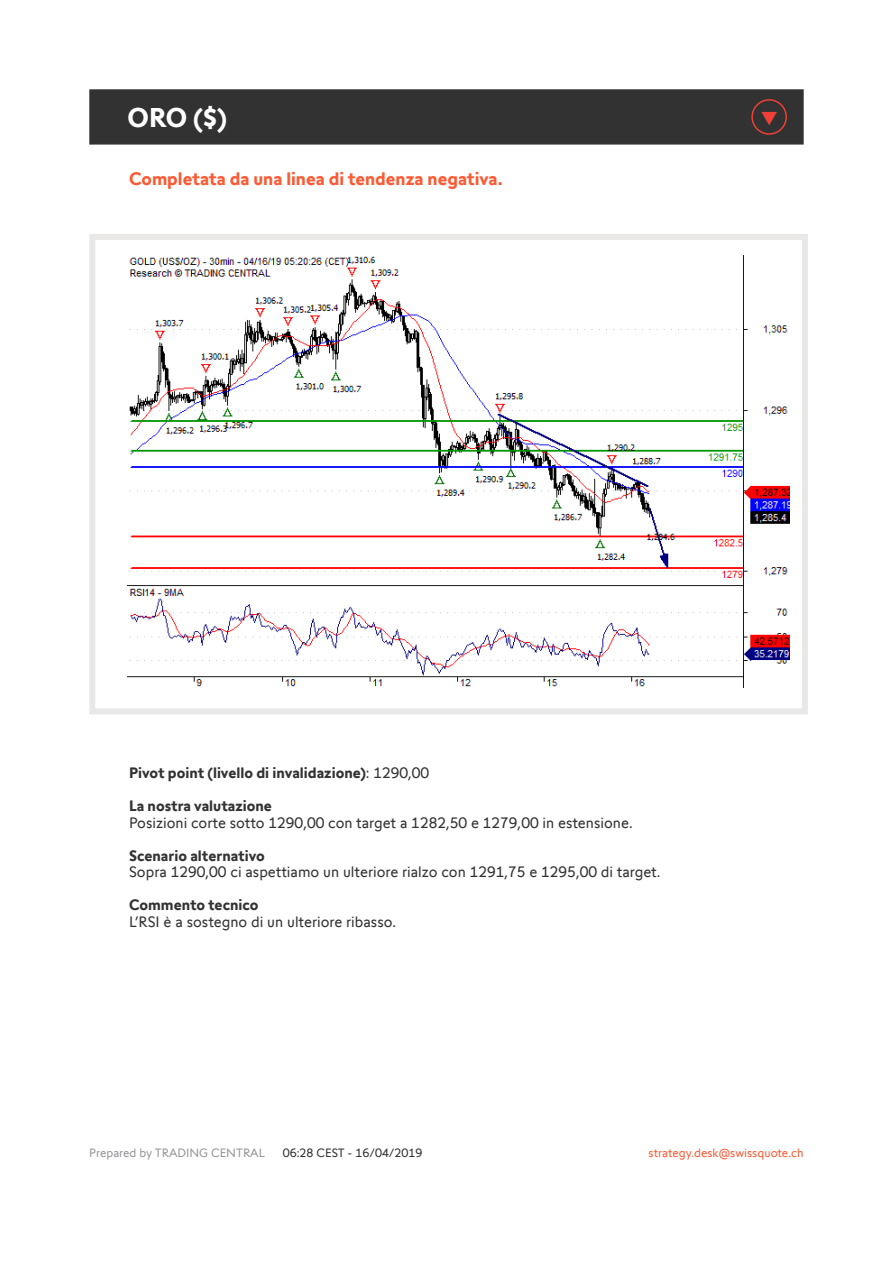
<style>
.page{position:relative;width:893px;height:1263px;background:#fff}
.page>*{position:absolute;margin:0;border:0;box-sizing:border-box;transform-origin:0 0}
.t1{font:700 27px "Swissquote CT";color:#fff}
.t2{font:700 18px "Swissquote CT";color:#fa5b35}
.t3{font:15px "Swissquote CT";color:#323232}
.t4{font:700 15px "Swissquote CT";color:#323232}
.t5{font:12px "Swissquote CT";color:#fa5b35}
.t6{font:12px "Swissquote CT";color:#939598}
.t7{font:12px "Swissquote CT";color:#323232}
.s1{font-weight:400}
</style>
<div class="page">
<div style="left:89px;top:234px;width:719px;height:480px;border:6px solid #e9e8e7"></div>
<div style="left:89px;top:89px;width:715px;height:56px;background:#323232;border:2px solid #323232"></div>
<img style="left:128px;top:255px;width:661px;height:432px">
<svg style="left:751px;top:99px;width:36px;height:36px"></svg>
<h1 class="t1" style="left:128px;top:101px;width:101px">ORO ($)</h1>
<p class="t2" style="left:129px;top:168px;width:375px">Completata da una linea di tendenza negativa.</p>
<p class="t4" style="left:129px;top:764px;width:302px">Pivot point (livello di invalidazione)<span class="s1">: 1290,00</span></p>
<p class="t4" style="left:129px;top:797px;width:144px">La nostra valutazione</p>
<p class="t3" style="left:129px;top:814px;width:505px">Posizioni corte sotto 1290,00 con target a 1282,50 e 1279,00 in estensione.</p>
<p class="t4" style="left:129px;top:846px;width:137px">Scenario alternativo</p>
<p class="t3" style="left:129px;top:863px;width:533px">Sopra 1290,00 ci aspettiamo un ulteriore rialzo con 1291,75 e 1295,00 di target.</p>
<p class="t4" style="left:129px;top:896px;width:131px">Commento tecnico</p>
<p class="t3" style="left:129px;top:913px;width:268px">L’RSI è a sostegno di un ulteriore ribasso.</p>
<p class="t6" style="left:89px;top:1145px;width:177px">Prepared by TRADING CENTRAL</p>
<p class="t7" style="left:283px;top:1145px;width:141px">06:28 CEST - 16/04/2019</p>
<p class="t5" style="left:649px;top:1145px;width:157px">strategy.desk@swissquote.ch</p>
</div>
